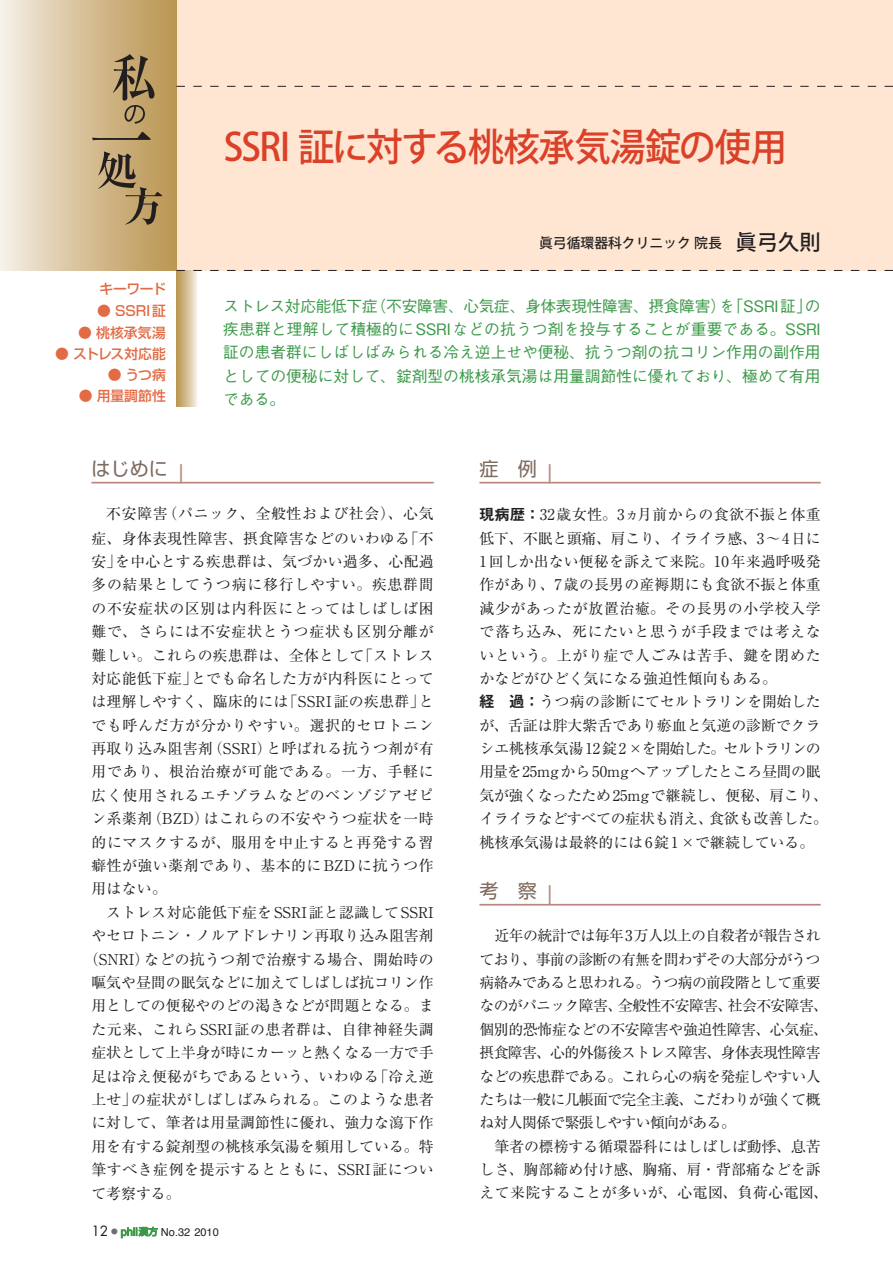
<style>
.page{position:relative;width:893px;height:1263px;background:#fff}
.page>*{position:absolute;margin:0;border:0;box-sizing:border-box;transform-origin:0 0}
.t1{font:38.25px "Koz Go Pro Medium 90 pv RKSJ H";letter-spacing:-.04em;color:#db4128;scale:.95 1}
.t2{font:19.2px "Shin Go Pro Regular 90 pv RKSJ H";color:#7f6a5e}
.t3{font:15.75px/23.4px "Gothic BBB Pro Medium 90 pv RKSJ H";color:#3a9948;text-align:justify}
.t4{font:14.85px/23.4px "Ryumin Pro Regular 90 pv RKSJ H";color:#231f20;text-align:justify}
.t5{font:14.85px/23.4px "Ryumin Pro Regular 90 pv RKSJ H";letter-spacing:-.045em;color:#231f20}
.t6{font:14.85px "Ryumin Pro Regular 90 pv RKSJ H";letter-spacing:.02em;color:#231f20}
.t7{font:14.85px "Ryumin Pro Regular 90 pv RKSJ H";letter-spacing:.025em;color:#231f20}
.t8{font:14.85px "Ryumin Pro Regular 90 pv RKSJ H";letter-spacing:.035em;color:#231f20}
.t9{font:14.85px "Ryumin Pro Regular 90 pv RKSJ H";letter-spacing:.04em;color:#231f20}
.t10{font:13.8px "Shin Go Pro Medium 90 pv RKSJ H";letter-spacing:-.01em;color:#e26a44}
.t11{font:13.8px "Koz Go Pro Medium 90 pv RKSJ H";color:#231f20}
.t12{font:13.8px "Shin Go Pro Medium 90 pv RKSJ H";letter-spacing:-.04em;color:#e26a44}
.t13{font:10.95px "Helvetica";color:#231f20}
.s1{font-size:21.3px}
.s2{color:#b7887b}
.s3{font-family:"Futura";font-size:13.8px}
.s4{color:#3a9948}
.s5{font-family:"Shin Go Pro Regular 90 pv RKSJ H";font-size:9.6px;color:#3a9948}
.s6{font-family:"Gothic MB101 Pro De Bold 90 pv RKSJ H"}
</style>
<div class="page">
<div style="left:176px;top:0;width:717px;height:270px;background:#fee6d3"></div>
<div style="left:0;top:0;width:176px;height:270px;background:linear-gradient(to right,#f4eee4,#b9934e)"></div>
<svg style="left:176px;top:86px;width:717px;height:1px"></svg>
<div style="left:176px;top:270px;width:22px;height:136px;background:linear-gradient(to right,#b68f46,#f4eee4)"></div>
<svg style="left:92px;top:132px;width:59px;height:8px"></svg>
<svg style="left:98px;top:151px;width:64px;height:74px;background:#a98f63"></svg>
<svg style="left:113px;top:54px;width:41px;height:70px;background:#9b835b"></svg>
<svg style="left:176px;top:270px;width:717px;height:1px"></svg>
<hr style="left:91px;top:482px;width:343px;height:1px;background:#b7887b">
<hr style="left:479px;top:482px;width:342px;height:1px;background:#b7887b">
<hr style="left:479px;top:904px;width:342px;height:1px;background:#b7887b">
<h1 class="t1" style="left:224px;top:132px;width:595px">SSRI 証に対する桃核承気湯錠の使用</h1>
<p class="t10" style="left:100px;top:284px;width:68px">キーワード</p>
<p class="t10" style="left:97px;top:306px;width:70px">● SSRI証</p>
<p class="t10" style="left:78px;top:327px;width:89px">● 桃核承気湯</p>
<p class="t12" style="left:55px;top:349px;width:112px">● ストレス対応能</p>
<p class="t10" style="left:108px;top:370px;width:60px">● うつ病</p>
<p class="t10" style="left:79px;top:391px;width:89px">● 用量調節性</p>
<p class="t11" style="left:539px;top:237px;width:283px">眞弓循環器科クリニック 院長 <span class="s1">眞弓久則</span></p>
<p class="t3" style="left:223px;top:296px;width:599px">ストレス対応能低下症（不安障害、心気症、身体表現性障害、摂食障害）を「SSRI証」の疾患群と理解して積極的にSSRIなどの抗うつ剤を投与することが重要である。SSRI証の患者群にしばしばみられる冷え逆上せや便秘、抗うつ剤の抗コリン作用の副作用としての便秘に対して、錠剤型の桃核承気湯は用量調節性に優れており、極めて有用である。</p>
<p class="t2" style="left:91px;top:462px;width:98px">はじめに <span class="s2">┃</span></p>
<p class="t4" style="left:91px;top:504px;width:344px;text-indent:15px">不安障害（パニック、全般性および社会）、心気症、身体表現性障害、摂食障害などのいわゆる「不安」を中心とする疾患群は、気づかい過多、心配過多の結果としてうつ病に移行しやすい。疾患群間の不安症状の区別は内科医にとってはしばしば困難で、さらには不安症状とうつ症状も区別分離が難しい。これらの疾患群は、全体として「ストレス対応能低下症」とでも命名した方が内科医にとっては理解しやすく、臨床的には「SSRI証の疾患群」とでも呼んだ方が分かりやすい。選択的セロトニン再取り込み阻害剤（SSRI）と呼ばれる抗うつ剤が有用であり、根治治療が可能である。一方、手軽に広く使用されるエチゾラムなどのベンゾジアゼピン系薬剤（BZD）はこれらの不安やうつ症状を一時的にマスクするが、服用を中止すると再発する習癖性が強い薬剤であり、基本的にBZDに抗うつ作用はない。</p>
<p class="t4" style="left:106px;top:902px;width:329px">ストレス対応能低下症をSSRI証と認識してSSRI</p>
<p class="t4" style="left:91px;top:926px;width:344px">やセロトニン・ノルアドレナリン再取り込み阻害剤</p>
<p class="t7" style="left:84px;top:953px;width:351px">（SNRI）などの抗うつ剤で治療する場合、開始時の</p>
<p class="t4" style="left:91px;top:973px;width:344px">嘔気や昼間の眠気などに加えてしばしば抗コリン作</p>
<p class="t4" style="left:91px;top:996px;width:344px">用としての便秘やのどの渇きなどが問題となる。ま</p>
<p class="t8" style="left:91px;top:1023px;width:344px">た元来、これらSSRI証の患者群は、自律神経失調</p>
<p class="t4" style="left:91px;top:1043px;width:344px">症状として上半身が時にカーッと熱くなる一方で手</p>
<p class="t6" style="left:91px;top:1070px;width:344px">足は冷え便秘がちであるという、いわゆる「冷え逆</p>
<p class="t6" style="left:91px;top:1094px;width:344px">上せ」の症状がしばしばみられる。このような患者</p>
<p class="t4" style="left:91px;top:1113px;width:344px">に対して、筆者は用量調節性に優れ、強力な瀉下作</p>
<p class="t4" style="left:91px;top:1136px;width:344px">用を有する錠剤型の桃核承気湯を頻用している。特</p>
<p class="t9" style="left:91px;top:1164px;width:344px">筆すべき症例を提示するとともに、SSRI証につい</p>
<p class="t4" style="left:91px;top:1183px;width:91px">て考察する。</p>
<p class="t13" style="left:91px;top:1227px;width:129px"><span class="s3">12</span> <sup>●</sup> <span class="s4">phil</span><span class="s5">漢方</span> No.32 2010</p>
<p class="t2" style="left:479px;top:462px;width:79px">症　例 <span class="s2">┃</span></p>
<p class="t4" style="left:479px;top:505px;width:350px;text-align:left"><span class="s6">現病歴：</span>32歳女性。3ヵ月前からの食欲不振と体重低下、不眠と頭痛、肩こり、イライラ感、3～4日に<br>1回しか出ない便秘を訴えて来院。10年来過呼吸発作があり、7歳の長男の産褥期にも食欲不振と体重減少があったが放置治癒。その長男の小学校入学で落ち込み、死にたいと思うが手段までは考えないという。上がり症で人ごみは苦手、鍵を閉めたかなどがひどく気になる強迫性傾向もある。<br><span class="s6">経　過：</span>うつ病の診断にてセルトラリンを開始したが、舌証は胖大紫舌であり瘀血と気逆の診断でクラシエ桃核承気湯 12錠2 ×を開始した。セルトラリンの用量を25mgから50mgへアップしたところ昼間の眠気が強くなったため25mgで継続し、便秘、肩こり、イライラなどすべての症状も消え、食欲も改善した。桃核承気湯は最終的には6錠1×で継続している。</p>
<p class="t2" style="left:479px;top:884px;width:79px">考　察 <span class="s2">┃</span></p>
<p class="t5" style="left:479px;top:926px;width:350px;text-indent:15px">近年の統計では毎年3万人以上の自殺者が報告されており、事前の診断の有無を問わずその大部分がうつ病絡みであると思われる。うつ病の前段階として重要なのがパニック障害、全般性不安障害、社会不安障害、個別的恐怖症などの不安障害や強迫性障害、心気症、摂食障害、心的外傷後ストレス障害、身体表現性障害などの疾患群である。これら心の病を発症しやすい人たちは一般に几帳面で完全主義、こだわりが強くて概ね対人関係で緊張しやすい傾向がある。</p>
<p class="t4" style="left:479px;top:1136px;width:350px;text-align:center">筆者の標榜する循環器科にはしばしば動悸、息苦<br>しさ、胸部締め付け感、胸痛、肩・背部痛などを訴えて来院することが多いが、心電図、負荷心電図、</p>
</div>
